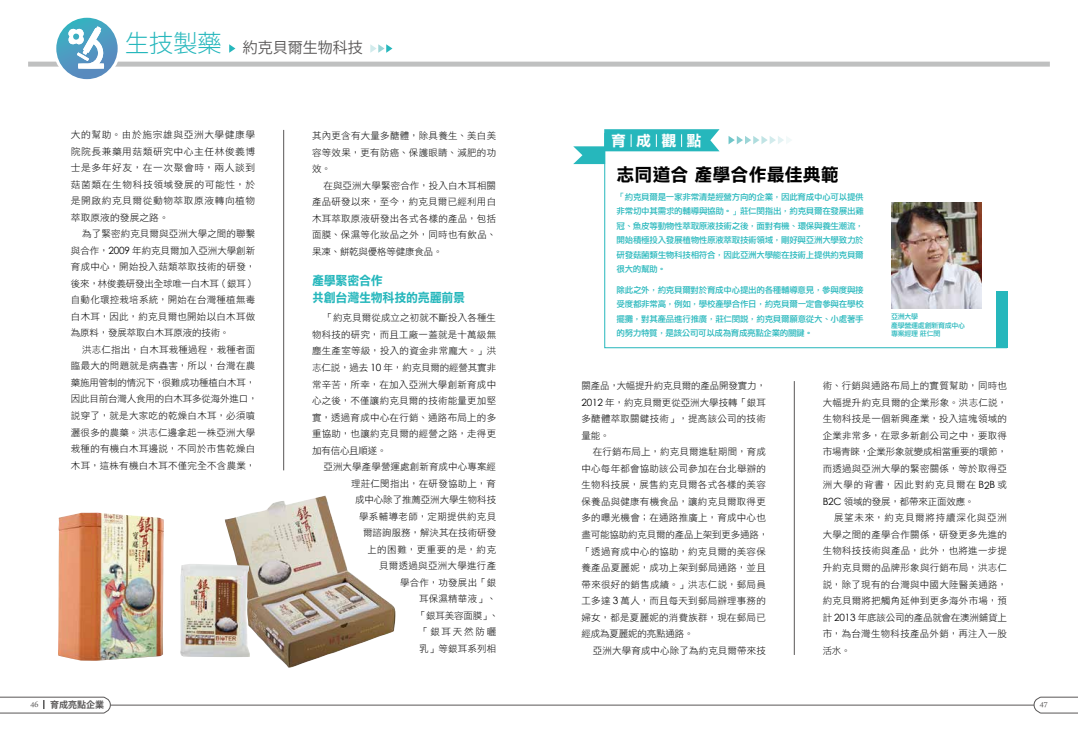
<style>
.page{position:relative;width:1078px;height:738px;background:#fff}
.page>*{position:absolute;margin:0;border:0;box-sizing:border-box;transform-origin:0 0}
.t1{font:18px "DF Li Hei Std W7";color:#000}
.t2{font:15px "Koz Go Pro";color:#595757}
.t3{font:15px "DF Li Hei Std W7";color:#fff}
.t4{font:12.6px/16.5px "DF Li Hei Std W7";letter-spacing:-.02em;color:#26b7bc;scale:.95 1}
.t5{font:12px "Daun Penh";color:#595757}
.t6{font:9.5px/16.5px "DF Hei Std W3";letter-spacing:.025em;color:#000;text-align:justify}
.t7{font:700 9px "Koz Go Pro";color:#595757}
.t8{font:8.5px/14.5px "DF Li Hei Std W5";letter-spacing:-.03em;color:#26b7bc;text-align:justify}
.t9{font:7px/8.7px "DF Li Hei Std W5";letter-spacing:-.04em;color:#26b7bc}
.s1{font-weight:300;font-size:24px;color:#26b7bc}
.s2{font-family:"Century Gothic";font-size:10px}
.s3{font-family:"Daun Penh";font-weight:400;font-size:12px}
</style>
<div class="page">
<hr style="left:283px;top:130px;width:1px;height:340px;background:#595757">
<svg style="left:603px;top:136px;width:404px;height:212px"></svg>
<div style="left:995px;top:291px;width:11px;height:57px;background:#26b7bc"></div>
<img style="left:891px;top:202px;width:90px;height:106px">
<svg style="left:573px;top:129px;width:146px;height:35px"></svg>
<hr style="left:794px;top:381px;width:1px;height:273px;background:#595757">
<img style="left:225px;top:495px;width:171px;height:172px">
<img style="left:58px;top:512px;width:106px;height:148px">
<img style="left:180px;top:563px;width:70px;height:93px">
<div style="left:28px;top:62px;width:1021px;height:5px;background:#bfc0c0"></div>
<hr style="left:110px;top:704px;width:923px;height:1px;background:#595757">
<svg style="left:0;top:696px;width:110px;height:16px"></svg>
<svg style="left:1033px;top:696px;width:44px;height:16px"></svg>
<svg style="left:55px;top:16px;width:64px;height:65px"></svg>
<div style="left:53px;top:15px;width:68px;height:67px;border:3px solid #fff;border-radius:50%"></div>
<svg style="left:370px;top:44px;width:22px;height:9px"></svg>
<svg style="left:229px;top:44px;width:6px;height:9px"></svg>
<svg style="left:66px;top:26px;width:38px;height:43px"></svg>
<h2 class="t2" style="left:125px;top:38px;width:239px"><span class="s1">生技製藥</span> 約克貝爾生物科技</h2>
<p class="t6" style="left:71px;top:126px;width:186px">大的幫助。由於施宗雄與亞洲大學健康學院院長兼藥用菇類研究中心主任林俊義博士是多年好友，在一次聚會時，兩人談到菇菌類在生物科技領域發展的可能性，於是開啟約克貝爾從動物萃取原液轉向植物萃取原液的發展之路。</p>
<p class="t6" style="left:71px;top:225px;width:186px;text-indent:11px">為了緊密約克貝爾與亞洲大學之間的聯繫與合作，<span class="s2">2009</span> 年約克貝爾加入亞洲大學創新育成中心，開始投入菇類萃取技術的研發，後來，林俊義研發出全球唯一白木耳（銀耳）自動化環控栽培系統，開始在台灣種植無毒白木耳，因此，約克貝爾也開始以白木耳做為原料，發展萃取白木耳原液的技術。</p>
<p class="t6" style="left:71px;top:341px;width:188px;text-align:left;text-indent:11px">洪志仁指出，白木耳栽種過程，栽種者面臨最大的問題就是病蟲害，所以，台灣在農藥施用管制的情況下，很難成功種植白木耳，因此目前台灣人食用的白木耳多從海外進口，說穿了，就是大家吃的乾燥白木耳，必須噴灑很多的農藥。洪志仁邊拿起一株亞洲大學栽種的有機白木耳邊說，不同於市售乾燥白木耳，這株有機白木耳不僅完全不含農業，</p>
<p class="t6" style="left:312px;top:127px;width:186px">其內更含有大量多醣體，除具養生、美白美容等效果，更有防癌、保護眼睛、減肥的功效。</p>
<p class="t6" style="left:312px;top:177px;width:186px;text-indent:11px">在與亞洲大學緊密合作，投入白木耳相關產品研發以來，至今，約克貝爾已經利用白木耳萃取原液研發出各式各樣的產品，包括面膜、保濕等化妝品之外，同時也有飲品、果凍、餅乾與優格等健康食品。</p>
<h3 class="t4" style="left:312px;top:272px;width:163px">產學緊密合作<br>共創台灣生物科技的亮麗前景</h3>
<p class="t6" style="left:312px;top:309px;width:186px;text-indent:11px">「約克貝爾從成立之初就不斷投入各種生物科技的研究，而且工廠一蓋就是十萬級無塵生產室等級，投入的資金非常龐大。」洪志仁說，過去 <span class="s2">10</span> 年，約克貝爾的經營其實非常辛苦，所幸，在加入亞洲大學創新育成中心之後，不僅讓約克貝爾的技術能量更加堅實，透過育成中心在行銷、通路布局上的多重協助，也讓約克貝爾的經營之路，走得更加有信心且順遂。</p>
<p class="t6" style="left:323px;top:458px;width:177px;text-align:right">亞洲大學產學營運處創新育成中心專案經理莊仁閔指出，在研發協助上，育<br>成中心除了推薦亞洲大學生物科技<br>學系輔導老師，定期提供約克貝<br>爾諮詢服務，解決其在技術研發<br>上的困難，更重要的是，約克<br>貝爾透過與亞洲大學進行產<br>學合作，功發展出「銀<br>耳保濕精華液」、<br>「銀耳美容面膜」、<br>「銀耳天然防曬<br>乳」等銀耳系列相</p>
<h2 class="t3" style="left:611px;top:132px;width:92px">育成觀點</h2>
<h1 class="t1" style="left:616px;top:164px;width:223px">志同道合 產學合作最佳典範</h1>
<p class="t8" style="left:616px;top:189px;width:249px">「約克貝爾是一家非常清楚經營方向的企業，因此育成中心可以提供非常切中其需求的輔導與協助。」莊仁閔指出，約克貝爾在發展出雞冠、魚皮等動物性萃取原液技術之後，面對有機、環保與養生潮流，開始積極投入發展植物性原液萃取技術領域，剛好與亞洲大學致力於研發菇菌類生物科技相符合，因此亞洲大學能在技術上提供約克貝爾很大的幫助。</p>
<p class="t8" style="left:616px;top:282px;width:249px">除此之外，約克貝爾對於育成中心提出的各種輔導意見，參與度與接受度都非常高，例如，學校產學合作日，約克貝爾一定會參與在學校擺攤，對其產品進行推廣，莊仁閔說，約克貝爾願意從大、小處著手的努力特質，是該公司可以成為育成亮點企業的關鍵。</p>
<p class="t9" style="left:890px;top:312px;width:76px">亞洲大學<br>產學營運處創新育成中心專案經理 莊仁閔</p>
<p class="t6" style="left:581px;top:377px;width:186px">關產品，大幅提升約克貝爾的產品開發實力，<span class="s2">2012</span> 年，約克貝爾更從亞洲大學技轉「銀耳多醣體萃取關鍵技術」，提高該公司的技術量能。</p>
<p class="t6" style="left:581px;top:443px;width:188px;text-align:left;text-indent:11px">在行銷布局上，約克貝爾進駐期間，育成中心每年都會協助該公司參加在台北舉辦的生物科技展，展售約克貝爾各式各樣的美容保養品與健康有機食品，讓約克貝爾取得更多的曝光機會；在通路推廣上，育成中心也盡可能協助約克貝爾的產品上架到更多通路，「透過育成中心的協助，約克貝爾的美容保養產品夏麗妮，成功上架到郵局通路，並且帶來很好的銷售成績。」洪志仁說，郵局員工多達 <span class="s2">3</span> 萬人，而且每天到郵局辦理事務的婦女，都是夏麗妮的消費族群，現在郵局已經成為夏麗妮的亮點通路。</p>
<p class="t6" style="left:592px;top:641px;width:174px">亞洲大學育成中心除了為約克貝爾帶來技</p>
<p class="t6" style="left:822px;top:377px;width:186px">術、行銷與通路布局上的實質幫助，同時也大幅提升約克貝爾的企業形象。洪志仁說，生物科技是一個新興產業，投入這塊領域的企業非常多，在眾多新創公司之中，要取得市場青睞，企業形象就變成相當重要的環節，而透過與亞洲大學的緊密關係，等於取得亞洲大學的背書，因此對約克貝爾在 <span class="s2">B2B</span> 或<span class="s2">B2C</span> 領域的發展，都帶來正面效應。</p>
<p class="t6" style="left:822px;top:509px;width:186px;text-indent:11px">展望未來，約克貝爾將持續深化與亞洲大學之間的產學合作關係，研發更多先進的生物科技技術與產品，此外，也將進一步提升約克貝爾的品牌形象與行銷布局，洪志仁說，除了現有的台灣與中國大陸醫美通路，約克貝爾將把觸角延伸到更多海外市場，預計 <span class="s2">2013</span> 年底該公司的產品就會在澳洲鋪貨上市，為台灣生物科技產品外銷，再注入一股活水。</p>
<p class="t7" style="left:30px;top:698px;width:75px"><span class="s3">46</span> 育成亮點企業</p>
<p class="t5" style="left:1039px;top:695px;width:9px">47</p>
</div>
